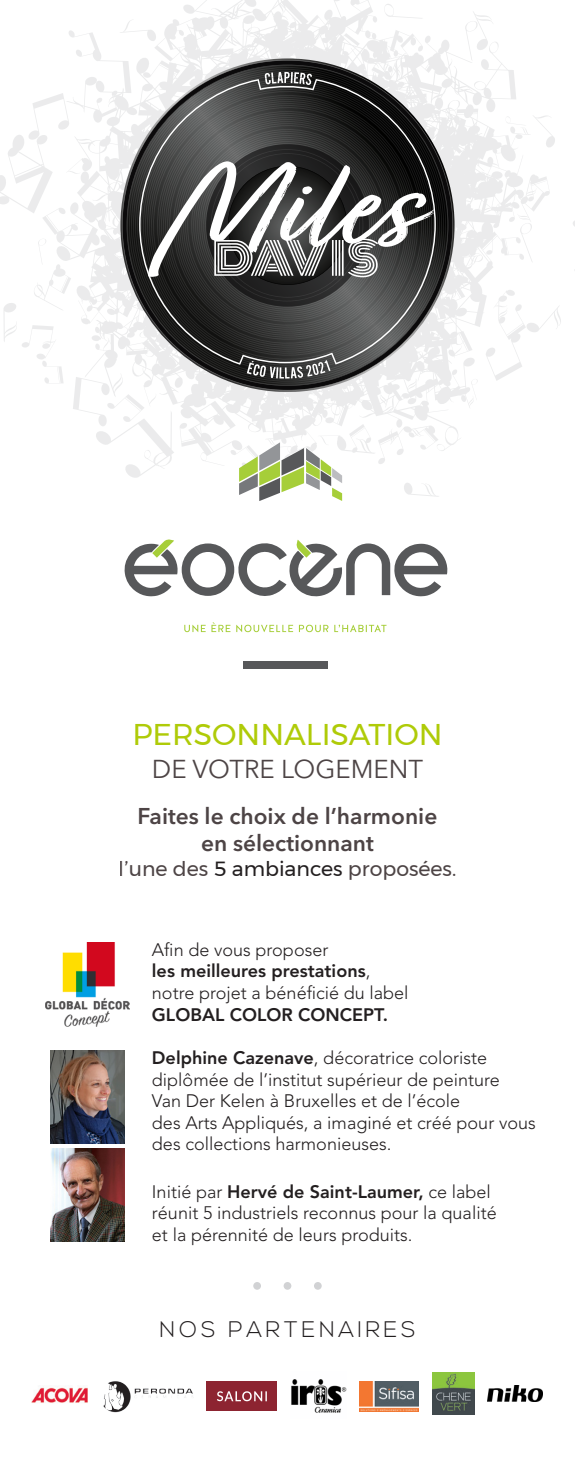
<style>
.page{position:relative;width:575px;height:1467px;background:#fff}
.page>*{position:absolute;margin:0;border:0;box-sizing:border-box;transform-origin:0 0}
.t1{font:29.93px "Montserrat";color:#afcb08}
.t2{font:25.65px "Avenir Next LT Pro";color:#4d4445}
.t3{font:600 22.72px/27.2px "Avenir Next LT Pro";color:#4d4445;text-align:center}
.t4{font:300 22.5px "Nexa";letter-spacing:.155em;color:#231f20}
.t5{font:20.47px "Montserrat";color:#4d4445}
.t6{font:300 18px/21.6px "Avenir";color:#231f20}
.t7{font:800 18px "Avenir";color:#231f20}
.s1{color:#231f20}
.s2{font-weight:800}
</style>
<div class="page">
<svg style="left:69px;top:0;width:480px;height:451px"></svg>
<svg style="left:464px;top:11px;width:29px;height:50px"></svg>
<svg style="left:485px;top:289px;width:76px;height:92px"></svg>
<svg style="left:505px;top:114px;width:49px;height:34px"></svg>
<svg style="left:384px;top:3px;width:39px;height:16px"></svg>
<img style="left:50px;top:1050px;width:75px;height:93px">
<img style="left:50px;top:1148px;width:75px;height:93px">
<img style="left:46px;top:942px;width:83px;height:85px">
<img style="left:32px;top:1387px;width:55px;height:16px">
<img style="left:432px;top:1372px;width:42px;height:43px">
<img style="left:487px;top:1385px;width:55px;height:17px">
<img style="left:359px;top:1381px;width:59px;height:30px">
<div style="left:253px;top:1282px;width:8px;height:8px;background:#d1d2d4;border-radius:50%"></div>
<div style="left:283px;top:1282px;width:8px;height:8px;background:#d1d2d4;border-radius:50%"></div>
<div style="left:313px;top:1282px;width:8px;height:8px;background:#d1d2d4;border-radius:50%"></div>
<img style="left:291px;top:1379px;width:55px;height:34px">
<svg style="left:120px;top:59px;width:334px;height:332px"></svg>
<svg style="left:139px;top:79px;width:296px;height:14px"></svg>
<svg style="left:264px;top:72px;width:48px;height:13px"></svg>
<svg style="left:124px;top:539px;width:323px;height:58px"></svg>
<svg style="left:0;top:93px;width:439px;height:408px"></svg>
<div style="left:243px;top:661px;width:85px;height:8px;background:#57585a"></div>
<svg style="left:184px;top:625px;width:21px;height:7px"></svg>
<svg style="left:211px;top:622px;width:19px;height:10px"></svg>
<svg style="left:236px;top:625px;width:92px;height:7px"></svg>
<svg style="left:334px;top:625px;width:52px;height:7px"></svg>
<img style="left:103px;top:1381px;width:90px;height:32px">
<div style="left:207px;top:1381px;width:69px;height:30px;background:#8d2431"></div>
<svg style="left:217px;top:1391px;width:49px;height:10px"></svg>
<h1 class="t1" style="left:132px;top:711px;width:311px">PERSONNALISATION</h1>
<h2 class="t2" style="left:152px;top:753px;width:272px">DE VOTRE LOGEMENT</h2>
<p class="t3" style="left:137px;top:802px;width:301px">Faites le choix de l’harmonie en sélectionnant</p>
<p class="t5" style="left:118px;top:853px;width:339px">l’une des <span class="s1">5 ambiances</span> proposées.</p>
<p class="t6" style="left:152px;top:939px;width:258px">Afin de vous proposer<br><span class="s2">les meilleures prestations</span>, notre projet a bénéficié du label</p>
<p class="t7" style="left:152px;top:1004px;width:237px">GLOBAL COLOR CONCEPT.</p>
<p class="t6" style="left:152px;top:1047px;width:385px"><span class="s2">Delphine Cazenave</span>, décoratrice coloriste diplômée de l’institut supérieur de peinture<br>Van Der Kelen à Bruxelles et de l’école<br>des Arts Appliqués, a imaginé et créé pour vous des collections harmonieuses.</p>
<p class="t6" style="left:152px;top:1181px;width:346px">Initié par <span class="s2">Hervé de Saint-Laumer,</span> ce label réunit 5 industriels reconnus pour la qualité et la pérennité de leurs produits.</p>
<p class="t4" style="left:159px;top:1316px;width:257px">NOS PARTENAIRES</p>
</div>
